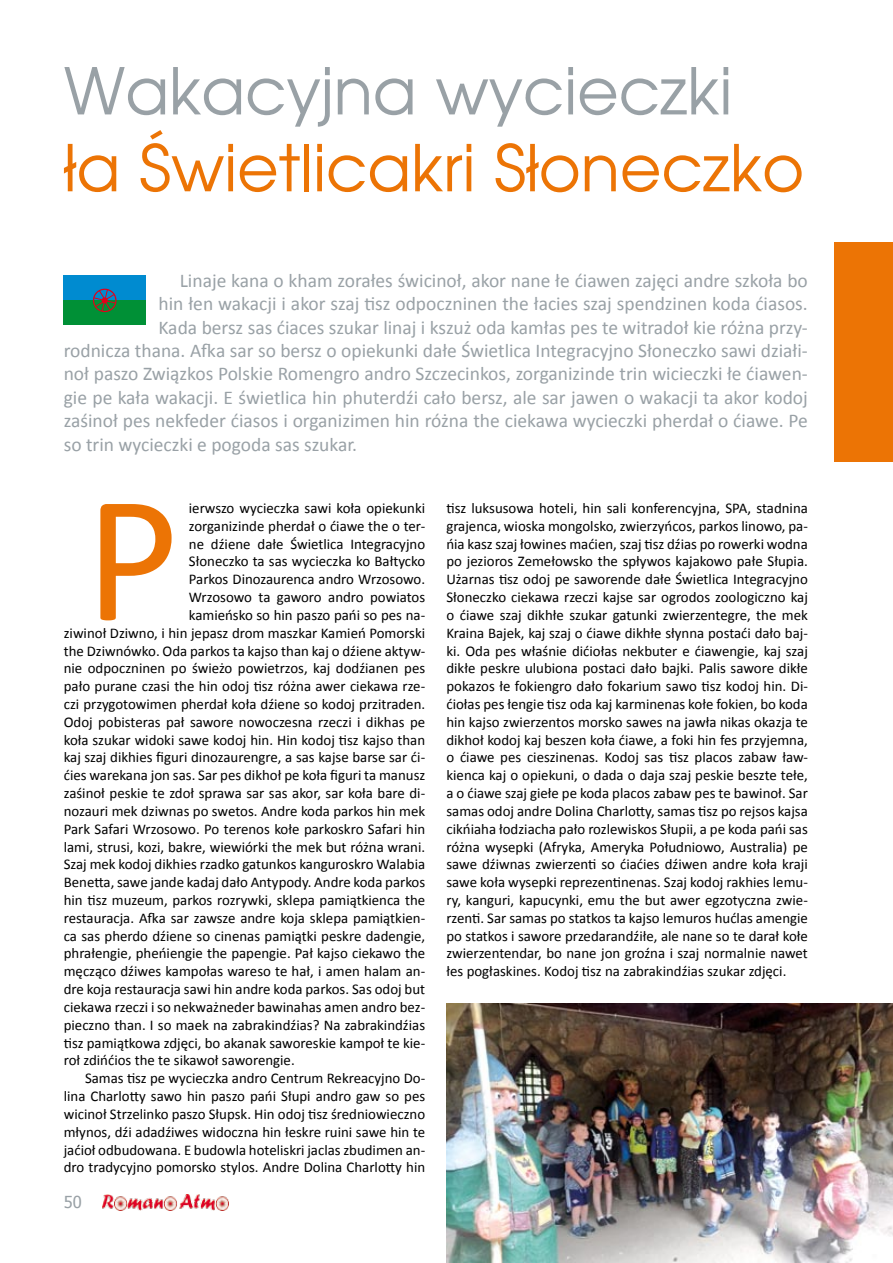
<style>
.page{position:relative;width:893px;height:1263px;background:#fff}
.page>*{position:absolute;margin:0;border:0;box-sizing:border-box;transform-origin:0 0}
.t1{font:183.3px "Calibri";color:#ec7405}
.t2{font:64.05px "Avalon";color:#ec7405}
.t3{font:64.05px "Avalon";color:#99a1a6}
.t4{font:19.5px "Calibri";color:#99a1a6}
.t5{font:16.5px "Tahoma";color:#99a1a6}
.t6{font:14.85px/17.9px "Calibri";color:#000;text-align:justify}
</style>
<div class="page">
<img style="left:103px;top:1195px;width:125px;height:15px">
<img style="left:446px;top:1003px;width:447px;height:260px">
<div style="left:835px;top:242px;width:58px;height:220px;background:#ec7405"></div>
<div style="left:64px;top:275px;width:82px;height:25px;background:#008bd0"></div>
<div style="left:64px;top:300px;width:82px;height:25px;background:#009036"></div>
<svg style="left:93px;top:288px;width:24px;height:25px"></svg>
<h2 class="t3" style="left:64px;top:53px;width:670px">Wakacyjna wycieczki</h2>
<h2 class="t2" style="left:64px;top:130px;width:742px">ła Świetlicakri Słoneczko</h2>
<h3 class="t4" style="left:180px;top:268px;width:630px">Linaje kana o kham zorałes świcinoł, akor nane łe ćiawen zajęci andre szkoła bo</h3>
<h3 class="t4" style="left:159px;top:292px;width:651px">hin łen wakacji i akor szaj tisz odpoczninen the łacies szaj spendzinen koda ćiasos.</h3>
<h3 class="t4" style="left:159px;top:315px;width:651px">Kada bersz sas ćiaces szukar linaj i kszuż oda kamłas pes te witradoł kie różna przy-</h3>
<h3 class="t4" style="left:64px;top:338px;width:746px">rodnicza thana. Afka sar so bersz o opiekunki dałe Świetlica Integracyjno Słoneczko sawi działi-</h3>
<h3 class="t4" style="left:64px;top:362px;width:746px">noł paszo Związkos Polskie Romengro andro Szczecinkos, zorganizinde trin wicieczki łe ćiawen-</h3>
<h3 class="t4" style="left:64px;top:385px;width:746px">gie pe kała wakacji. E świetlica hin phuterdźi cało bersz, ale sar jawen o wakacji ta akor kodoj</h3>
<h3 class="t4" style="left:64px;top:409px;width:746px">zaśinoł pes nekfeder ćiasos i organizimen hin różna the ciekawa wycieczki pherdał o ćiawe. Pe</h3>
<h3 class="t4" style="left:64px;top:432px;width:295px">so trin wycieczki e pogoda sas szukar.</h3>
<h1 class="t1" style="left:85px;top:445px;width:96px">P</h1>
<p class="t6" style="left:189px;top:498px;width:238px">ierwszo wycieczka sawi koła opiekunki</p>
<p class="t6" style="left:189px;top:516px;width:238px">zorganizinde pherdał o ćiawe the o ter-</p>
<p class="t6" style="left:189px;top:534px;width:238px">ne dźiene dałe Świetlica Integracyjno</p>
<p class="t6" style="left:189px;top:552px;width:238px">Słoneczko ta sas wycieczka ko Bałtycko</p>
<p class="t6" style="left:189px;top:570px;width:238px">Parkos Dinozaurenca andro Wrzosowo.</p>
<p class="t6" style="left:189px;top:587px;width:238px">Wrzosowo ta gaworo andro powiatos</p>
<p class="t6" style="left:189px;top:605px;width:238px">kamieńsko so hin paszo pańi so pes na-</p>
<p class="t6" style="left:64px;top:623px;width:363px">ziwinoł Dziwno, i hin jepasz drom maszkar Kamień Pomorski</p>
<p class="t6" style="left:64px;top:641px;width:363px">the Dziwnówko. Oda parkos ta kajso than kaj o dźiene aktyw-</p>
<p class="t6" style="left:64px;top:659px;width:363px">nie odpoczninen po świeżo powietrzos, kaj dodźianen pes</p>
<p class="t6" style="left:64px;top:677px;width:363px">pało purane czasi the hin odoj tisz różna awer ciekawa rze-</p>
<p class="t6" style="left:64px;top:694px;width:363px">czi przygotowimen pherdał koła dźiene so kodoj przitraden.</p>
<p class="t6" style="left:64px;top:712px;width:363px">Odoj pobisteras pał sawore nowoczesna rzeczi i dikhas pe</p>
<p class="t6" style="left:64px;top:730px;width:363px">koła szukar widoki sawe kodoj hin. Hin kodoj tisz kajso than</p>
<p class="t6" style="left:64px;top:748px;width:363px">kaj szaj dikhies figuri dinozaurengre, a sas kajse barse sar ći-</p>
<p class="t6" style="left:64px;top:766px;width:363px">ćies warekana jon sas. Sar pes dikhoł pe koła figuri ta manusz</p>
<p class="t6" style="left:64px;top:783px;width:363px">zaśinoł peskie te zdoł sprawa sar sas akor, sar koła bare di-</p>
<p class="t6" style="left:64px;top:801px;width:363px">nozauri mek dziwnas po swetos. Andre koda parkos hin mek</p>
<p class="t6" style="left:64px;top:819px;width:363px">Park Safari Wrzosowo. Po terenos kołe parkoskro Safari hin</p>
<p class="t6" style="left:64px;top:837px;width:363px">lami, strusi, kozi, bakre, wiewiórki the mek but różna wrani.</p>
<p class="t6" style="left:64px;top:855px;width:363px">Szaj mek kodoj dikhies rzadko gatunkos kanguroskro Walabia</p>
<p class="t6" style="left:64px;top:873px;width:363px">Benetta, sawe jande kadaj dało Antypody. Andre koda parkos</p>
<p class="t6" style="left:64px;top:890px;width:363px">hin tisz muzeum, parkos rozrywki, sklepa pamiątkienca the</p>
<p class="t6" style="left:64px;top:908px;width:363px">restauracja. Afka sar zawsze andre koja sklepa pamiątkien-</p>
<p class="t6" style="left:64px;top:926px;width:363px">ca sas pherdo dźiene so cinenas pamiątki peskre dadengie,</p>
<p class="t6" style="left:64px;top:944px;width:363px">phrałengie, pheńiengie the papengie. Pał kajso ciekawo the</p>
<p class="t6" style="left:64px;top:962px;width:363px">męcząco dźiwes kampołas wareso te hał, i amen halam an-</p>
<p class="t6" style="left:64px;top:979px;width:363px">dre koja restauracja sawi hin andre koda parkos. Sas odoj but</p>
<p class="t6" style="left:64px;top:997px;width:363px">ciekawa rzeczi i so nekważneder bawinahas amen andro bez-</p>
<p class="t6" style="left:64px;top:1015px;width:363px">pieczno than. I so maek na zabrakindźias? Na zabrakindźias</p>
<p class="t6" style="left:64px;top:1033px;width:363px">tisz pamiątkowa zdjęci, bo akanak saworeskie kampoł te kie-</p>
<p class="t6" style="left:64px;top:1051px;width:233px">roł zdińćios the te sikawoł saworengie.</p>
<p class="t6" style="left:85px;top:1069px;width:342px">Samas tisz pe wycieczka andro Centrum Rekreacyjno Do-</p>
<p class="t6" style="left:64px;top:1086px;width:363px">lina Charlotty sawo hin paszo pańi Słupi andro gaw so pes</p>
<p class="t6" style="left:64px;top:1104px;width:363px">wicinoł Strzelinko paszo Słupsk. Hin odoj tisz średniowieczno</p>
<p class="t6" style="left:64px;top:1122px;width:363px">młynos, dźi adadźiwes widoczna hin łeskre ruini sawe hin te</p>
<p class="t6" style="left:64px;top:1140px;width:363px">jaćioł odbudowana. E budowla hoteliskri jaclas zbudimen an-</p>
<p class="t6" style="left:64px;top:1158px;width:363px">dro tradycyjno pomorsko stylos. Andre Dolina Charlotty hin</p>
<p class="t5" style="left:64px;top:1190px;width:20px">50</p>
<p class="t6" style="left:446px;top:498px;width:363px">tisz luksusowa hoteli, hin sali konferencyjna, SPA, stadnina grajenca, wioska mongolsko, zwierzyńcos, parkos linowo, pa&shy;ńia kasz szaj łowines maćien, szaj tisz dźias po rowerki wodna po jezioros Zemełowsko the spływos kajakowo pałe Słupia.<br>Użarnas tisz odoj pe saworende dałe Świetlica Integracyjno Słoneczko ciekawa rzeczi kajse sar ogrodos zoologiczno kaj o ćiawe szaj dikhłe szukar gatunki zwierzentegre, the mek Kraina Bajek, kaj szaj o ćiawe dikhłe słynna postaći dało baj&shy;ki. Oda pes właśnie dićiołas nekbuter e ćiawengie, kaj szaj dikłe peskre ulubiona postaci dało bajki. Palis sawore dikłe pokazos łe fokiengro dało fokarium sawo tisz kodoj hin. Di&shy;ćiołas pes łengie tisz oda kaj karminenas kołe fokien, bo koda hin kajso zwierzentos morsko sawes na jawła nikas okazja te dikhoł kodoj kaj beszen koła ćiawe, a foki hin fes przyjemna, o ćiawe pes cieszinenas. Kodoj sas tisz placos zabaw ław&shy;kienca kaj o opiekuni, o dada o daja szaj peskie beszte tełe, a o ćiawe szaj giełe pe koda placos zabaw pes te bawinoł. Sar samas odoj andre Dolina Charlotty, samas tisz po rejsos kajsa cikńiaha łodziacha pało rozlewiskos Słupii, a pe koda pańi sas różna wysepki (Afryka, Ameryka Południowo, Australia) pe sawe dźiwnas zwierzenti so ćiaćies dźiwen andre koła kraji sawe koła wysepki reprezentinenas. Szaj kodoj rakhies lemu&shy;ry, kanguri, kapucynki, emu the but awer egzotyczna zwie&shy;rzenti. Sar samas po statkos ta kajso lemuros hućlas amengie po statkos i sawore przedarandźiłe, ale nane so te darał kołe zwierzentendar, bo nane jon groźna i szaj normalnie nawet łes pogłaskines. Kodoj tisz na zabrakindźias szukar zdjęci.</p>
</div>
